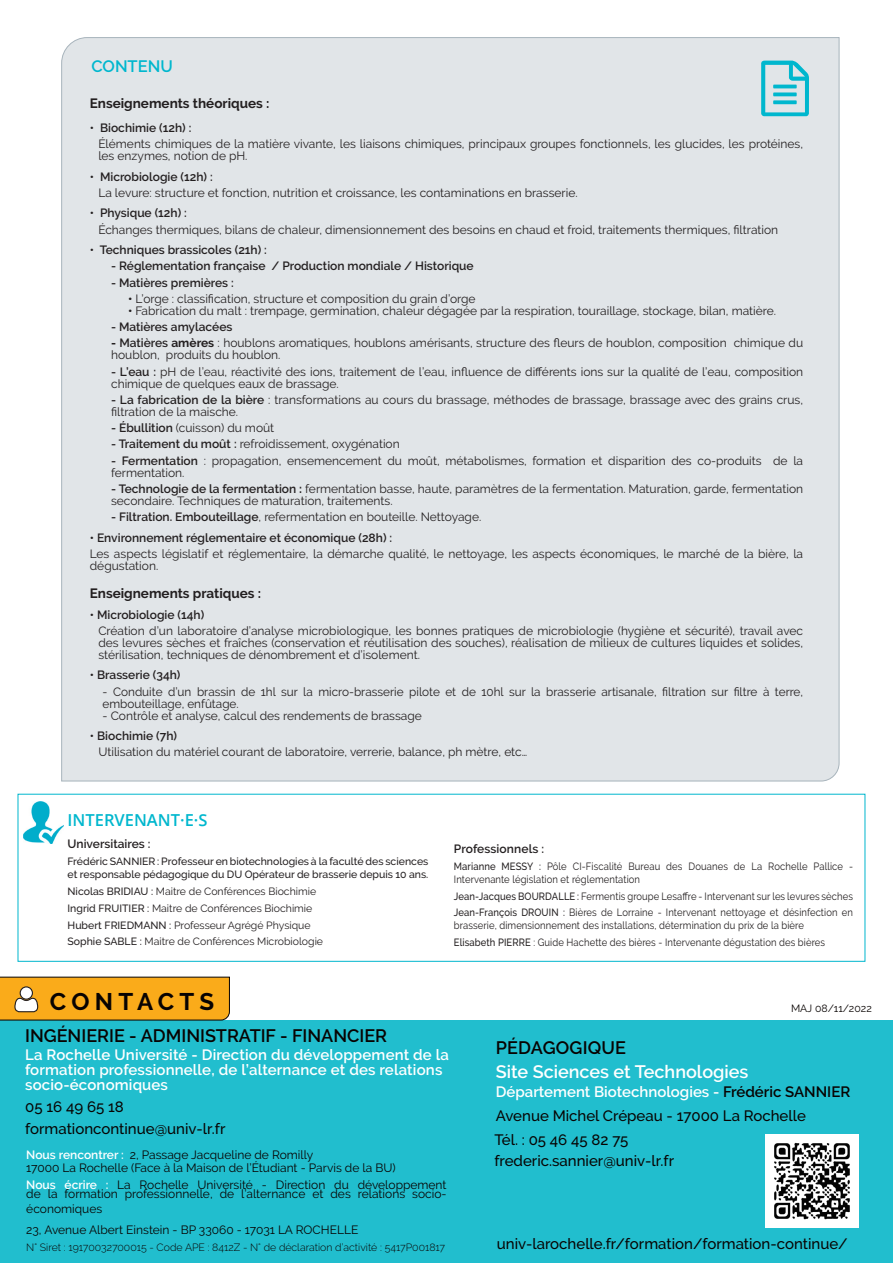
<style>
.page{position:relative;width:893px;height:1263px;background:#fff}
.page>*{position:absolute;margin:0;border:0;box-sizing:border-box;transform-origin:0 0}
.t1{font:700 24px "Raleway";letter-spacing:.215em;color:#080302}
.t2{font:600 18px "Raleway";color:#080302}
.t3{font:600 18px "Raleway";color:#fff}
.t4{font:600 16.5px "Open Sans";color:#00b7ce}
.t5{font:600 16.5px "Raleway";color:#00b7ce}
.t6{font:500 15px/23.7px "Raleway";color:#080302}
.t7{font:600 15px/15px "Raleway";letter-spacing:.01em;color:#fff}
.t8{font:700 13.5px "Raleway";color:#231f20}
.t9{font:12px/12px "Raleway";color:#231f20}
.t10{font:600 12px "Raleway";color:#231f20}
.t11{font:12px/13.2px "Raleway";color:#080302}
.t12{font:10.5px/16.8px "Raleway";letter-spacing:.01em;color:#231f20;scale:.9 1}
.t13{font:10.5px/16.8px "Raleway";letter-spacing:.01em;color:#231f20}
.t14{font:500 10.5px/12.6px "Raleway";color:#231f20}
.t15{font:300 10.5px "Raleway";color:#080302}
.t16{font:10.5px "Raleway";color:#080302}
.s1{font-weight:700}
.s2{font-weight:600}
.s3{font-weight:500}
.s4{font-weight:600;color:#fff}
</style>
<div class="page">
<div style="left:61px;top:37px;width:779px;height:745px;background:#e1e5e8"></div>
<svg style="left:761px;top:61px;width:48px;height:55px"></svg>
<div style="left:0;top:1020px;width:893px;height:243px;background:#21bece"></div>
<svg style="left:0;top:927px;width:230px;height:93px"></svg>
<img style="left:765px;top:1134px;width:93px;height:93px">
<div style="left:18px;top:794px;width:847px;height:168px;border:1px solid #00b7ce"></div>
<img style="left:24px;top:801px;width:40px;height:42px">
<h3 class="t5" style="left:91px;top:57px;width:83px">CONTENU</h3>
<p class="t8" style="left:90px;top:95px;width:181px">Enseignements théoriques :</p>
<p class="t10" style="left:90px;top:121px;width:103px">• Biochimie (12h) :</p>
<p class="t9" style="left:98px;top:138px;width:706px">Éléments chimiques de la matière vivante, les liaisons chimiques, principaux groupes fonctionnels, les glucides, les protéines, les enzymes, notion de pH.</p>
<p class="t10" style="left:90px;top:169px;width:124px">• Microbiologie (12h) :</p>
<p class="t9" style="left:98px;top:187px;width:481px">La levure: structure et fonction, nutrition et croissance, les contaminations en brasserie.</p>
<p class="t10" style="left:90px;top:206px;width:99px">• Physique (12h) :</p>
<p class="t9" style="left:98px;top:223px;width:681px">Échanges thermiques, bilans de chaleur, dimensionnement des besoins en chaud et froid, traitements thermiques, filtration</p>
<p class="t10" style="left:90px;top:243px;width:179px">• Techniques brassicoles (21h) :</p>
<p class="t10" style="left:111px;top:259px;width:364px">- Réglementation française / Production mondiale / Historique</p>
<p class="t10" style="left:111px;top:275px;width:124px">- Matières premières :</p>
<p class="t9" style="left:128px;top:293px;width:349px"><span class="s1">•</span> L’orge : classification, structure et composition du grain d’orge</p>
<p class="t9" style="left:128px;top:305px;width:650px"><span class="s1">•</span> Fabrication du malt : trempage, germination, chaleur dégagée par la respiration, touraillage, stockage, bilan, matière.</p>
<p class="t10" style="left:111px;top:320px;width:123px">- Matières amylacées</p>
<p class="t9" style="left:111px;top:337px;width:694px"><span class="s1">-</span> <span class="s2">Matières</span> <span class="s1">amères</span> : houblons aromatiques, houblons amérisants, structure des fleurs de houblon, composition chimique du houblon, produits du houblon.</p>
<p class="t9" style="left:111px;top:365px;width:694px"><span class="s2">- L’eau :</span> pH de l’eau, réactivité des ions, traitement de l’eau, influence de différents ions sur la qualité de l’eau, composition chimique de quelques eaux de brassage.</p>
<p class="t9" style="left:111px;top:394px;width:694px"><span class="s2">- La fabrication de la bière</span> : transformations au cours du brassage, méthodes de brassage, brassage avec des grains crus, filtration de la maische.</p>
<p class="t9" style="left:111px;top:422px;width:165px"><span class="s2">- Ébullition</span> (cuisson) du moût</p>
<p class="t9" style="left:111px;top:438px;width:290px"><span class="s2">- Traitement du moût :</span> refroidissement, oxygénation</p>
<p class="t9" style="left:111px;top:454px;width:694px"><span class="s2">- Fermentation</span> : propagation, ensemencement du moût, métabolismes, formation et disparition des co-produits de la fermentation.</p>
<p class="t9" style="left:111px;top:483px;width:694px"><span class="s2">- Technologie de la fermentation</span> <span class="s1">:</span> fermentation basse, haute, paramètres de la fermentation. Maturation, garde, fermentation secondaire. Techniques de maturation, traitements.</p>
<p class="t9" style="left:111px;top:511px;width:372px"><span class="s2">- Filtration. Embouteillage</span>, refermentation en bouteille. Nettoyage.</p>
<p class="t10" style="left:90px;top:530px;width:304px">• Environnement réglementaire et économique (28h) :</p>
<p class="t9" style="left:90px;top:548px;width:715px">Les aspects législatif et réglementaire, la démarche qualité, le nettoyage, les aspects économiques, le marché de la bière, la dégustation.</p>
<p class="t8" style="left:90px;top:586px;width:173px">Enseignements pratiques :</p>
<p class="t10" style="left:90px;top:607px;width:116px">• Microbiologie (14h)</p>
<p class="t9" style="left:98px;top:625px;width:706px;text-align:justify">Création d’un laboratoire d’analyse microbiologique, les bonnes pratiques de microbiologie (hygiène et sécurité), travail avec des levures sèches et fraîches (conservation et réutilisation des souches), réalisation de milieux de cultures liquides et solides, stérilisation, techniques de dénombrement et d’isolement.</p>
<p class="t10" style="left:90px;top:668px;width:92px">• Brasserie (34h)</p>
<p class="t9" style="left:103px;top:685px;width:702px">- Conduite d’un brassin de 1hl sur la micro-brasserie pilote et de 10hl sur la brasserie artisanale, filtration sur filtre à terre, embouteillage, enfûtage.</p>
<p class="t9" style="left:103px;top:709px;width:321px">- Contrôle et analyse, calcul des rendements de brassage</p>
<p class="t10" style="left:90px;top:729px;width:89px">• Biochimie (7h)</p>
<p class="t9" style="left:98px;top:746px;width:430px">Utilisation du matériel courant de laboratoire, verrerie, balance, ph mètre, etc…</p>
<h3 class="t4" style="left:68px;top:808px;width:141px">INTERVENANT·E·S</h3>
<p class="t10" style="left:68px;top:837px;width:84px">Universitaires :</p>
<p class="t14" style="left:68px;top:855px;width:362px">Frédéric SANNIER : Professeur en biotechnologies à la faculté des sciences et responsable pédagogique du DU Opérateur de brasserie depuis 10 ans.</p>
<p class="t13" style="left:68px;top:883px;width:257px"><span class="s3">Nicolas BRIDIAU :</span> Maitre de Conférences Biochimie <span class="s3">Ingrid FRUITIER :</span> Maitre de Conférences Biochimie <span class="s3">Hubert FRIEDMANN :</span> Professeur Agrégé Physique <span class="s3">Sophie SABLE :</span> Maitre de Conférences Microbiologie</p>
<h1 class="t1" style="left:50px;top:988px;width:166px">CONTACTS</h1>
<p class="t10" style="left:454px;top:842px;width:92px">Professionnels :</p>
<p class="t12" style="left:454px;top:860px;width:445px;line-height:12.6px"><span class="s3">Marianne MESSY :</span> Pôle CI-Fiscalité Bureau des Douanes de La Rochelle Pallice -<br>Intervenante législation et réglementation</p>
<p class="t12" style="left:454px;top:887px;width:445px"><span class="s3">Jean-Jacques BOURDALLE :</span> Fermentis groupe Lesaffre - Intervenant sur les levures sèches<br><span class="s3">Jean-François DROUIN :</span> Bières de Lorraine - Intervenant nettoyage et désinfection en</p>
<p class="t12" style="left:454px;top:917px;width:414px">brasserie, dimensionnement des installations, détermination du prix de la bière<br><span class="s3">Elisabeth PIERRE</span> : Guide Hachette des bières - Intervenante dégustation des bières</p>
<p class="t16" style="left:791px;top:1002px;width:82px">MAJ 08/11/2022</p>
<h2 class="t2" style="left:25px;top:1025px;width:364px">INGÉNIERIE - ADMINISTRATIF - FINANCIER</h2>
<p class="t7" style="left:25px;top:1047px;width:425px">La Rochelle Université - Direction du développement de la formation professionnelle, de l’alternance et des relations socio-économiques</p>
<p class="t6" style="left:25px;top:1096px;width:202px;line-height:22.2px">05 16 49 65 18 formationcontinue@univ-lr.fr</p>
<p class="t11" style="left:26px;top:1148px;width:371px"><span class="s4">Nous rencontrer :</span> 2, Passage Jacqueline de Romilly<br>17000 La Rochelle (Face à la Maison de l’Étudiant - Parvis de la BU)</p>
<p class="t11" style="left:26px;top:1180px;width:422px;line-height:9px"><span class="s4">Nous écrire :</span> La Rochelle Université - Direction du développement de la formation professionnelle, de l’alternance et des relations socio-</p>
<p class="t11" style="left:26px;top:1199px;width:334px;line-height:20.5px">économiques<br>23, Avenue Albert Einstein - BP 33060 - 17031 LA ROCHELLE</p>
<p class="t15" style="left:26px;top:1241px;width:420px">N° Siret : 19170032700015 - Code APE : 8412Z - N° de déclaration d’activité : 5417P001817</p>
<h2 class="t2" style="left:496px;top:1037px;width:132px">PÉDAGOGIQUE</h2>
<h2 class="t3" style="left:496px;top:1061px;width:254px">Site Sciences et Technologies</h2>
<p class="t6" style="left:494px;top:1080px;width:357px"><span class="s4">Département Biotechnologies -</span> <span class="s2">Frédéric SANNIER<br></span>Avenue Michel Crépeau - 17000 La Rochelle<br>Tél. : 05 46 45 82 75</p>
<p class="t6" style="left:494px;top:1148px;width:181px">frederic.sannier@univ-lr.fr</p>
<p class="t6" style="left:497px;top:1232px;width:352px">univ-larochelle.fr/formation/formation-continue/</p>
</div>
